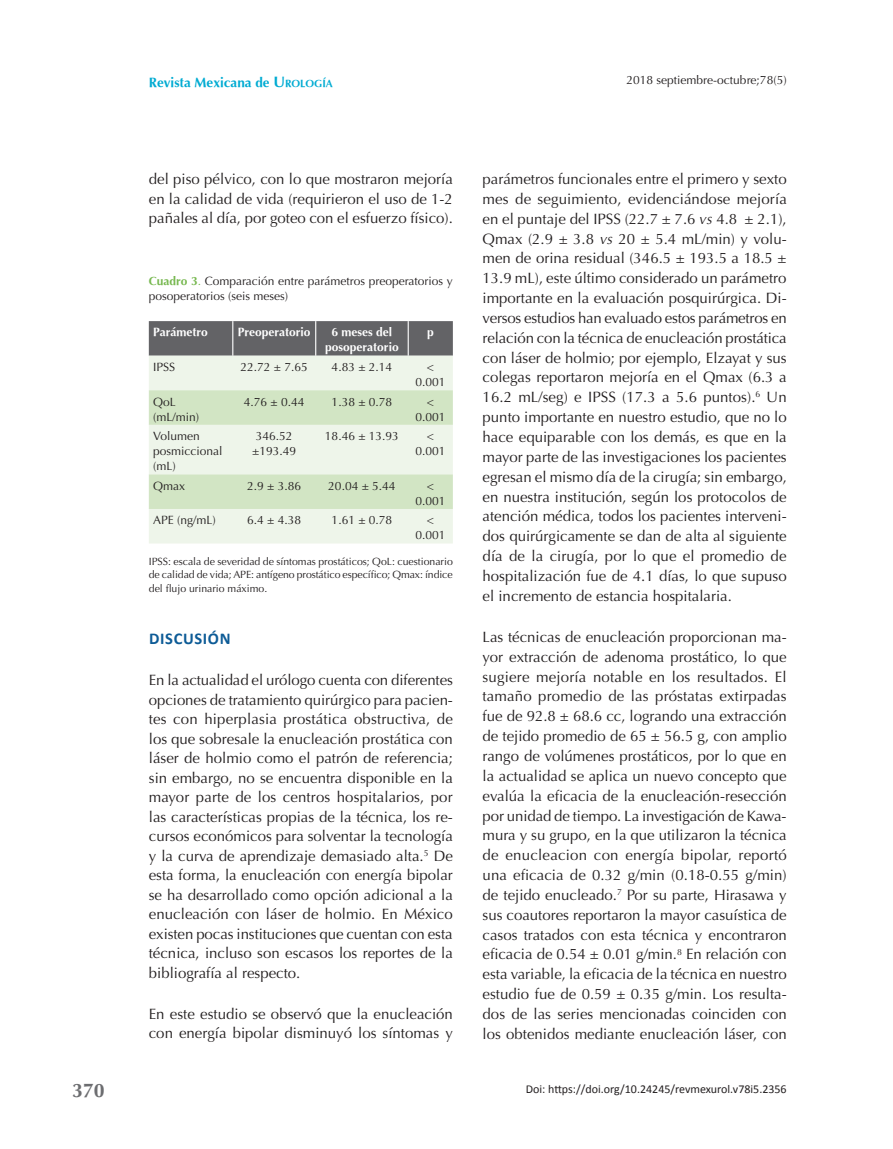
<style>
.page{position:relative;width:893px;height:1149px;background:#fff}
.page>*{position:absolute;margin:0;border:0;box-sizing:border-box;transform-origin:0 0}
.t1{font:700 19.5px "Optima";color:#6c6d70}
.t2{font:700 16.5px "Calibri";letter-spacing:.04em;color:#0d5b96}
.t3{font:15px/19.8px "Optima";color:#231f20;text-align:justify}
.t4{font:700 13.5px "Optima";color:#00abd2}
.t5{font:12px/15px "Optima";color:#231f20;text-align:center}
.t6{font:12px "Calibri";color:#231f20}
.t7{font:700 12px/15px "Optima";color:#fff;text-align:center}
.t8{font:10.5px/13.5px "Optima";letter-spacing:-.005em;color:#231f20;text-align:justify}
.s1{font-size:15px}
.s2{font-size:10.5px}
.s3{font-weight:700;color:#77b850}
.s4{color:#77b850}
.s5{font-style:italic}
</style>
<div class="page">
<div style="left:149px;top:321px;width:304px;height:34px;background:#636366"></div>
<div style="left:149px;top:355px;width:304px;height:188px;background:#eef5ea"></div>
<svg style="left:149px;top:390px;width:304px;height:119px;background:#ddebd4"></svg>
<hr style="left:232px;top:321px;width:1px;height:34px;background:#fff">
<hr style="left:315px;top:321px;width:1px;height:34px;background:#fff">
<hr style="left:408px;top:321px;width:1px;height:34px;background:#fff">
<h1 class="t1" style="left:72px;top:1079px;width:34px">370</h1>
<p class="t4" style="left:149px;top:74px;width:186px">Revista Mexicana de <span class="s1">U</span><span class="s2">ROLOGÍA</span></p>
<p class="t5" style="left:627px;top:72px;width:162px">2018 septiembre-octubre;78(5)</p>
<p class="t3" style="left:149px;top:169px;width:306px">del piso pélvico, con lo que mostraron mejoría en la calidad de vida (requirieron el uso de 1-2 pañales al día, por goteo con el esfuerzo físico).</p>
<p class="t5" style="left:149px;top:273px;width:306px;text-align:left"><span class="s3">Cuadro 3</span><span class="s4">.</span> Comparación entre parámetros preoperatorios y posoperatorios (seis meses)</p>
<p class="t7" style="left:153px;top:325px;width:56px">Parámetro</p>
<p class="t7" style="left:238px;top:325px;width:74px">Preoperatorio</p>
<p class="t7" style="left:325px;top:325px;width:75px">6 meses del posoperatorio</p>
<p class="t7" style="left:427px;top:325px;width:8px">p</p>
<p class="t5" style="left:153px;top:359px;width:24px">IPSS</p>
<p class="t5" style="left:241px;top:359px;width:69px">22.72 ± 7.65</p>
<p class="t5" style="left:332px;top:359px;width:62px">4.83 ± 2.14</p>
<p class="t5" style="left:416px;top:359px;width:32px">&lt;<br>0.001</p>
<p class="t5" style="left:153px;top:394px;width:48px;text-align:left">QoL (mL/min)</p>
<p class="t5" style="left:244px;top:394px;width:62px">4.76 ± 0.44</p>
<p class="t5" style="left:332px;top:394px;width:62px">1.38 ± 0.78</p>
<p class="t5" style="left:416px;top:394px;width:32px">&lt;<br>0.001</p>
<p class="t5" style="left:153px;top:428px;width:71px;text-align:left">Volumen posmiccional (mL)</p>
<p class="t5" style="left:252px;top:428px;width:45px">346.52 ±193.49</p>
<p class="t5" style="left:325px;top:428px;width:75px">18.46 ± 13.93</p>
<p class="t5" style="left:416px;top:428px;width:32px">&lt;<br>0.001</p>
<p class="t5" style="left:153px;top:478px;width:33px">Qmax</p>
<p class="t5" style="left:247px;top:478px;width:55px">2.9 ± 3.86</p>
<p class="t5" style="left:328px;top:478px;width:69px">20.04 ± 5.44</p>
<p class="t5" style="left:416px;top:478px;width:32px">&lt;<br>0.001</p>
<p class="t5" style="left:153px;top:512px;width:64px">APE (ng/mL)</p>
<p class="t5" style="left:247px;top:512px;width:55px">6.4 ± 4.38</p>
<p class="t5" style="left:332px;top:512px;width:62px">1.61 ± 0.78</p>
<p class="t5" style="left:416px;top:512px;width:32px">&lt;<br>0.001</p>
<p class="t8" style="left:149px;top:554px;width:306px">IPSS: escala de severidad de síntomas prostáticos; QoL: cuestionario de calidad de vida; APE: antígeno prostático específico; Qmax: índice del flujo urinario máximo.</p>
<p class="t2" style="left:149px;top:628px;width:83px">DISCUSIÓN</p>
<p class="t3" style="left:149px;top:670px;width:306px">En la actualidad el urólogo cuenta con diferentes opciones de tratamiento quirúrgico para pacien&shy;tes con hiperplasia prostática obstructiva, de los que sobresale la enucleación prostática con láser de holmio como el patrón de referencia; sin embargo, no se encuentra disponible en la mayor parte de los centros hospitalarios, por las características propias de la técnica, los re&shy;cursos económicos para solventar la tecnología y la curva de aprendizaje demasiado alta.<sup>5</sup> De esta forma, la enucleación con energía bipolar se ha desarrollado como opción adicional a la enucleación con láser de holmio. En México existen pocas instituciones que cuentan con esta técnica, incluso son escasos los reportes de la bibliografía al respecto.</p>
<p class="t3" style="left:149px;top:1003px;width:306px">En este estudio se observó que la enucleación con energía bipolar disminuyó los síntomas y</p>
<p class="t3" style="left:483px;top:169px;width:306px">parámetros funcionales entre el primero y sexto mes de seguimiento, evidenciándose mejoría en el puntaje del IPSS (22.7 ± 7.6 <span class="s5">vs</span> 4.8 ± 2.1), Qmax (2.9 ± 3.8 <span class="s5">vs</span> 20 ± 5.4 mL/min) y volu&shy;men de orina residual (346.5 ± 193.5 a 18.5 ± 13.9 mL), este último considerado un parámetro importante en la evaluación posquirúrgica. Di&shy;versos estudios han evaluado estos parámetros en relación con la técnica de enucleación prostática con láser de holmio; por ejemplo, Elzayat y sus colegas reportaron mejoría en el Qmax (6.3 a 16.2 mL/seg) e IPSS (17.3 a 5.6 puntos).<sup>6</sup> Un punto importante en nuestro estudio, que no lo hace equiparable con los demás, es que en la mayor parte de las investigaciones los pacientes egresan el mismo día de la cirugía; sin embargo, en nuestra institución, según los protocolos de atención médica, todos los pacientes interveni&shy;dos quirúrgicamente se dan de alta al siguiente día de la cirugía, por lo que el promedio de hospitalización fue de 4.1 días, lo que supuso el incremento de estancia hospitalaria.</p>
<p class="t3" style="left:483px;top:627px;width:306px">Las técnicas de enucleación proporcionan ma&shy;yor extracción de adenoma prostático, lo que sugiere mejoría notable en los resultados. El tamaño promedio de las próstatas extirpadas fue de 92.8 ± 68.6 cc, logrando una extracción de tejido promedio de 65 ± 56.5 g, con amplio rango de volúmenes prostáticos, por lo que en la actualidad se aplica un nuevo concepto que evalúa la eficacia de la enucleación-resección por unidad de tiempo. La investigación de Kawa&shy;mura y su grupo, en la que utilizaron la técnica de enucleacion con energía bipolar, reportó una eficacia de 0.32 g/min (0.18-0.55 g/min) de tejido enucleado.<sup>7</sup> Por su parte, Hirasawa y sus coautores reportaron la mayor casuística de casos tratados con esta técnica y encontraron eficacia de 0.54 ± 0.01 g/min.<sup>8</sup> En relación con esta variable, la eficacia de la técnica en nuestro estudio fue de 0.59 ± 0.35 g/min. Los resulta&shy;dos de las series mencionadas coinciden con los obtenidos mediante enucleación láser, con</p>
<p class="t6" style="left:526px;top:1081px;width:262px">Doi: https://doi.org/10.24245/revmexurol.v78i5.2356</p>
</div>
